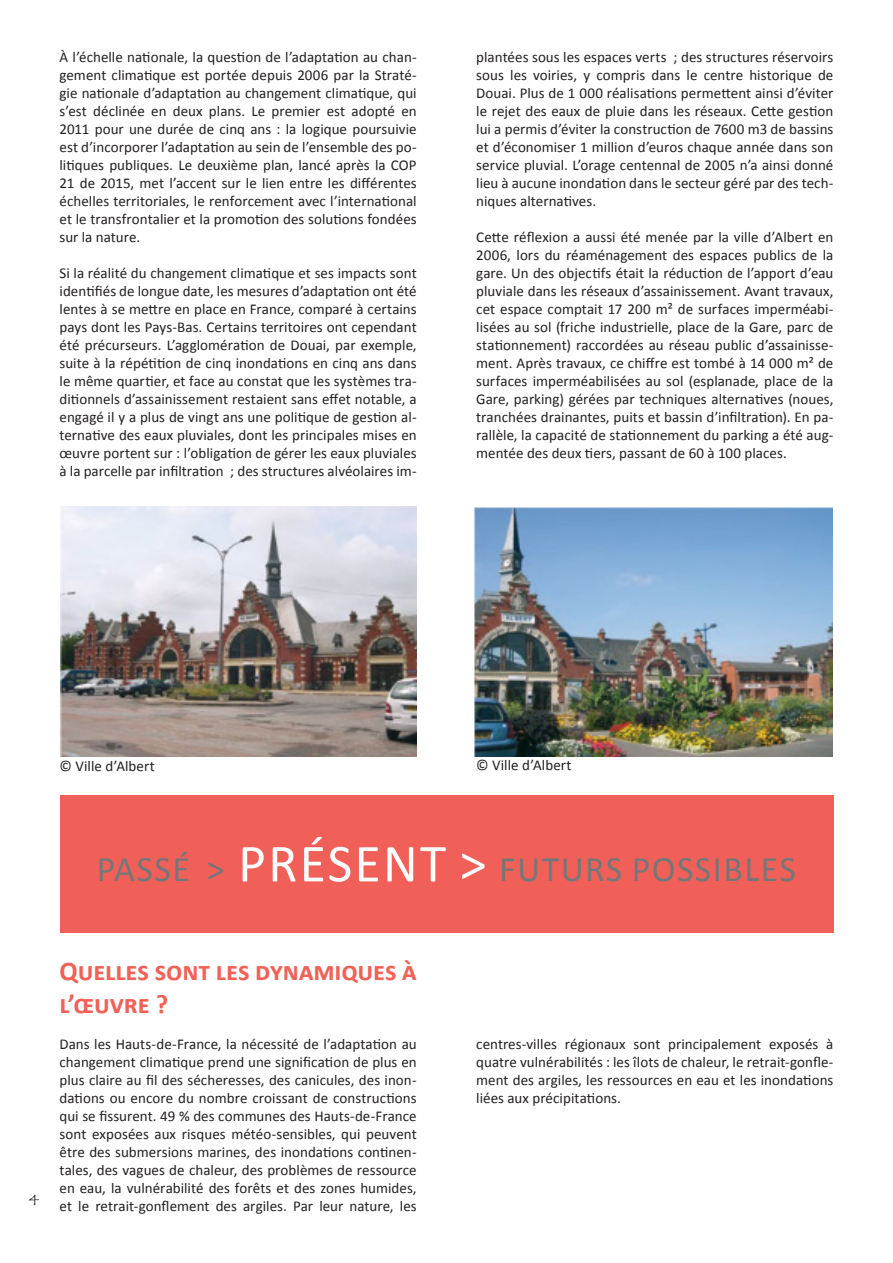
<style>
.page{position:relative;width:893px;height:1263px;background:#fff}
.page>*{position:absolute;margin:0;border:0;box-sizing:border-box;transform-origin:0 0}
.t1{font:36px "Calibri";letter-spacing:.04em;color:#757679}
.t2{font:700 27px/32.4px "Calibri";letter-spacing:-.005em;color:#f16157}
.t3{font:18px "Papyrus";color:#231f20}
.TEXTE{font:15px/18px "Calibri";letter-spacing:.005em;color:#231f20;text-align:justify}
.s1{font-size:54px;color:#fff}
</style>
<div class="page">
<img style="left:474px;top:507px;width:359px;height:250px">
<img style="left:60px;top:507px;width:357px;height:250px">
<div style="left:60px;top:795px;width:773px;height:138px;background:#f16058"></div>
<p class="TEXTE" style="left:60px;top:48px;width:359px">À l’échelle nationale, la question de l’adaptation au chan&shy;gement climatique est portée depuis 2006 par la Straté&shy;gie nationale d’adaptation au changement climatique, qui s’est déclinée en deux plans. Le premier est adopté en 2011 pour une durée de cinq ans : la logique poursuivie est d’incorporer l’adaptation au sein de l’ensemble des po&shy;litiques publiques. Le deuxième plan, lancé après la COP 21 de 2015, met l’accent sur le lien entre les différentes échelles territoriales, le renforcement avec l’international et le transfrontalier et la promotion des solutions fondées sur la nature.</p>
<p class="TEXTE" style="left:60px;top:264px;width:359px">Si la réalité du changement climatique et ses impacts sont identifiés de longue date, les mesures d’adaptation ont été lentes à se mettre en place en France, comparé à certains pays dont les Pays-Bas. Certains territoires ont cependant été précurseurs. L’agglomération de Douai, par exemple, suite à la répétition de cinq inondations en cinq ans dans le même quartier, et face au constat que les systèmes tra&shy;ditionnels d’assainissement restaient sans effet notable, a engagé il y a plus de vingt ans une politique de gestion al&shy;ternative des eaux pluviales, dont les principales mises en œuvre portent sur : l’obligation de gérer les eaux pluviales à la parcelle par infiltration ; des structures alvéolaires im-</p>
<p class="TEXTE" style="left:476px;top:48px;width:359px">plantées sous les espaces verts ; des structures réservoirs sous les voiries, y compris dans le centre historique de Douai. Plus de 1 000 réalisations permettent ainsi d’éviter le rejet des eaux de pluie dans les réseaux. Cette gestion lui a permis d’éviter la construction de 7600 m3 de bassins et d’économiser 1 million d’euros chaque année dans son service pluvial. L’orage centennal de 2005 n’a ainsi donné lieu à aucune inondation dans le secteur géré par des tech&shy;niques alternatives.</p>
<p class="TEXTE" style="left:476px;top:228px;width:359px">Cette réflexion a aussi été menée par la ville d’Albert en 2006, lors du réaménagement des espaces publics de la gare. Un des objectifs était la réduction de l’apport d’eau pluviale dans les réseaux d’assainissement. Avant travaux, cet espace comptait 17 200 m² de surfaces imperméabi&shy;lisées au sol (friche industrielle, place de la Gare, parc de stationnement) raccordées au réseau public d’assainisse&shy;ment. Après travaux, ce chiffre est tombé à 14 000 m² de surfaces imperméabilisées au sol (esplanade, place de la Gare, parking) gérées par techniques alternatives (noues, tranchées drainantes, puits et bassin d’infiltration). En pa&shy;rallèle, la capacité de stationnement du parking a été aug&shy;mentée des deux tiers, passant de 60 à 100 places.</p>
<p class="TEXTE" style="left:60px;top:757px;width:97px">© Ville d’Albert</p>
<p class="TEXTE" style="left:476px;top:756px;width:97px">© Ville d’Albert</p>
<p class="t1" style="left:97px;top:847px;width:701px">PASSÉ &gt; <span class="s1">PRÉSENT &gt;</span> FUTURS POSSIBLES</p>
<p class="t3" style="left:29px;top:1188px;width:12px">4</p>
<p class="t2" style="left:60px;top:955px;width:359px">Quelles sont les dynamiques à l’œuvre ?</p>
<p class="TEXTE" style="left:60px;top:1035px;width:359px">Dans les Hauts-de-France, la nécessité de l’adaptation au changement climatique prend une signification de plus en plus claire au fil des sécheresses, des canicules, des inon&shy;dations ou encore du nombre croissant de constructions qui se fissurent. 49 % des communes des Hauts-de-France sont exposées aux risques météo-sensibles, qui peuvent être des submersions marines, des inondations continen&shy;tales, des vagues de chaleur, des problèmes de ressource en eau, la vulnérabilité des forêts et des zones humides, et le retrait-gonflement des argiles. Par leur nature, les</p>
<p class="TEXTE" style="left:476px;top:1035px;width:359px">centres-villes régionaux sont principalement exposés à quatre vulnérabilités : les îlots de chaleur, le retrait-gonfle&shy;ment des argiles, les ressources en eau et les inondations liées aux précipitations.</p>
</div>
